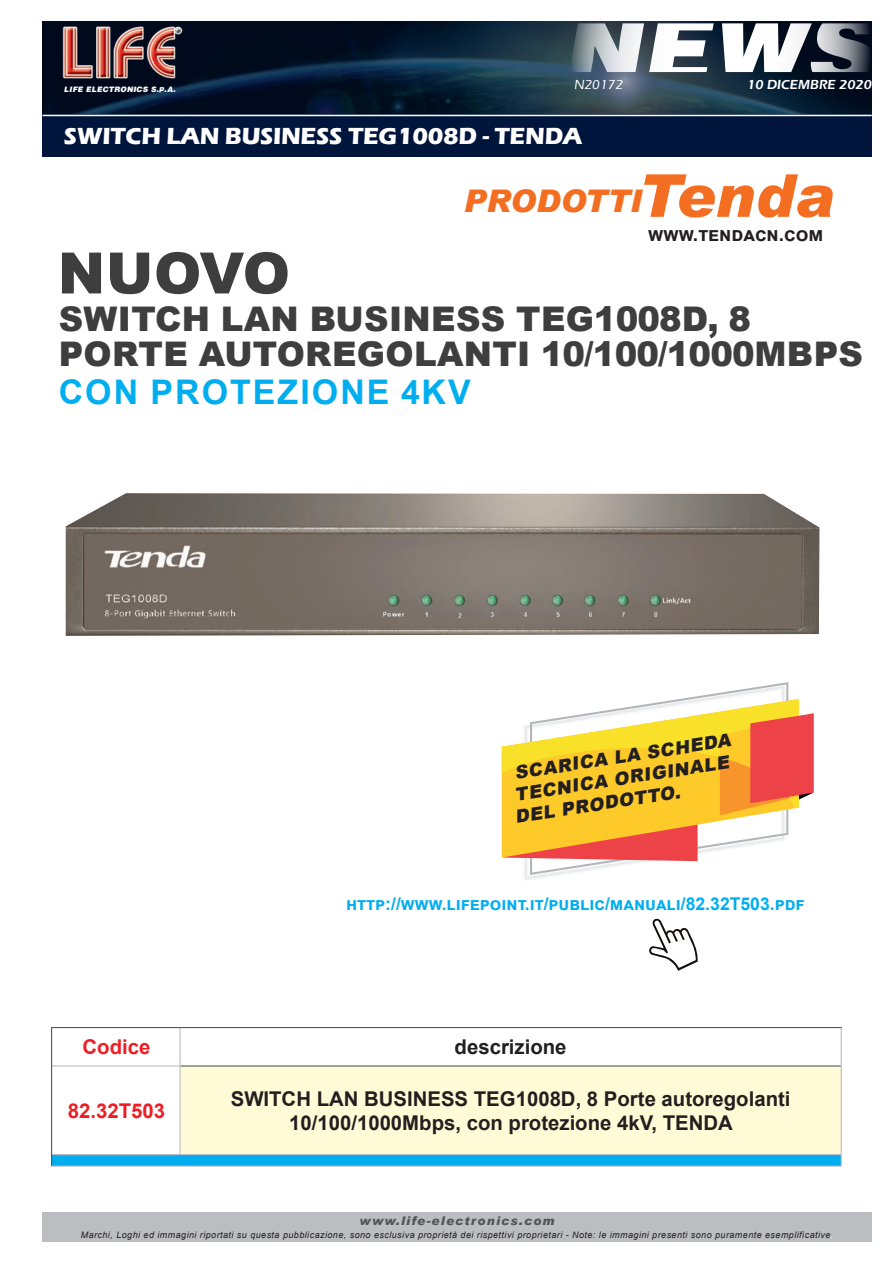
<style>
.page{position:relative;width:893px;height:1263px;background:#fff}
.page>*{position:absolute;margin:0;border:0;box-sizing:border-box;transform-origin:0 0}
.t1{font:900 57px "Arial";letter-spacing:-.005em;color:#3e3e3f}
.t2{font:900 33.9px/35.1px "Arial";letter-spacing:.01em;color:#3e3e3f}
.t3{font:700 33.9px "Arial";letter-spacing:.06em;color:#00aeef}
.t4{font:italic 900 31.2px "Arial";color:#f36e21}
.t5{font:700 24px "Eras ITC";letter-spacing:-.01em;color:#fff}
.t6{font:700 20.4px/24.5px "Arial";color:#231f20;text-align:center}
.t7{font:700 20.4px "Arial";color:#ee1d23}
.t8{font:700 19.35px "Arial";color:#231f20}
.t9{font:italic 900 18.15px/21.6px "Arial";color:#231f20}
.t10{font:700 17.55px "Arial";color:#00aeef}
.t11{font:600 13.5px "Eras ITC";color:#fff}
.t12{font:500 13.5px "Eras ITC";color:#fff}
.t13{font:italic 900 12px "Arial";letter-spacing:.1em;color:#545557}
.t14{font:italic 9px "Arial";letter-spacing:.05em;color:#231f20}
.t15{font:7.5px "Airbus Special";letter-spacing:.03em;color:#fff}
.s1{font-size:59.25px}
.s2{color:#fff}
</style>
<div class="page">
<img style="left:43px;top:21px;width:829px;height:93px">
<img style="left:60px;top:24px;width:122px;height:57px">
<svg style="left:569px;top:23px;width:301px;height:49px"></svg>
<div style="left:43px;top:115px;width:829px;height:42px;background:#00153b"></div>
<hr style="left:43px;top:115px;width:829px;height:1px;background:#fff">
<div style="left:43px;top:1212px;width:829px;height:30px;background:#bcbdc0"></div>
<div style="left:180px;top:1066px;width:661px;height:88px;background:#fffbd6"></div>
<div style="left:52px;top:1154px;width:789px;height:12px;background:#00aeef"></div>
<hr style="left:179px;top:1028px;width:2px;height:37px;background:#bcbdc0">
<hr style="left:841px;top:1028px;width:1px;height:38px;background:#bcbdc0">
<hr style="left:52px;top:1065px;width:129px;height:1px;background:#bcbdc0">
<hr style="left:179px;top:1066px;width:2px;height:88px;background:#bcbdc0">
<hr style="left:841px;top:1066px;width:1px;height:88px;background:#bcbdc0">
<hr style="left:52px;top:1154px;width:128px;height:1px;background:#bcbdc0">
<hr style="left:180px;top:1154px;width:662px;height:1px;background:#bcbdc0">
<hr style="left:51px;top:1165px;width:129px;height:2px;background:#bcbdc0">
<hr style="left:180px;top:1165px;width:662px;height:2px;background:#bcbdc0">
<hr style="left:51px;top:1027px;width:129px;height:1px;background:#57585a">
<hr style="left:51px;top:1028px;width:1px;height:38px;background:#57585a">
<hr style="left:180px;top:1027px;width:662px;height:1px;background:#57585a">
<hr style="left:181px;top:1065px;width:660px;height:1px;background:#57585a">
<hr style="left:51px;top:1066px;width:1px;height:88px;background:#57585a">
<svg style="left:649px;top:918px;width:49px;height:53px"></svg>
<svg style="left:530px;top:682px;width:258px;height:193px"></svg>
<svg style="left:502px;top:699px;width:311px;height:162px"></svg>
<img style="left:66px;top:493px;width:753px;height:143px">
<h3 class="t12" style="left:574px;top:77px;width:52px">N20172</h3>
<h3 class="t11" style="left:747px;top:77px;width:128px">10 DICEMBRE 2020</h3>
<h3 class="t5" style="left:64px;top:122px;width:520px">SWITCH LAN BUSINESS TEG1008D - TENDA</h3>
<p class="t15" style="left:64px;top:85px;width:113px">LIFE ELECTRONICS S.p.A.</p>
<h3 class="t4" style="left:464px;top:182px;width:371px">PRODOTTI<span class="s1">Tenda</span></h3>
<h1 class="t1" style="left:58px;top:232px;width:234px">NUOVO</h1>
<h3 class="t8" style="left:648px;top:221px;width:177px">www.tendacn.com</h3>
<h2 class="t2" style="left:59px;top:300px;width:806px">SWITCH LAN BUSINESS TEG1008D, 8<br>PORTE AUTOREGOLANTI 10/100/1000MBPS</h2>
<h2 class="t3" style="left:59px;top:368px;width:413px">CON PROTEZIONE 4KV</h2>
<h3 class="t9" style="left:506px;top:763px;width:226px;text-indent:7px;rotate:-9deg">SCARICA LA SCHEDA<br>TECNICA ORIGINALE<br>DEL PRODOTTO.</h3>
<h3 class="t10" style="left:346px;top:891px;width:460px">http://www.lifepoint.it/public/manuali/82.32T503.pdf</h3>
<h3 class="t7" style="left:83px;top:1033px;width:69px">Codice</h3>
<h3 class="t6" style="left:455px;top:1035px;width:113px">descrizione</h3>
<h3 class="t7" style="left:68px;top:1096px;width:99px">82.32T503</h3>
<h3 class="t6" style="left:231px;top:1086px;width:561px">SWITCH LAN BUSINESS TEG1008D, 8 Porte autoregolanti<br>10/100/1000Mbps, con protezione 4kV, TENDA</h3>
<h3 class="t13" style="left:360px;top:1213px;width:197px">www.life-electronics.com</h3>
<p class="t14" style="left:81px;top:1229px;width:754px">Marchi, Loghi ed immagini riportati su questa pubblicazione, sono esclusiva proprietà dei rispettivi proprietari - Note: le immagini presenti sono puramente esemplificative<span class="s2">.</span></p>
</div>
